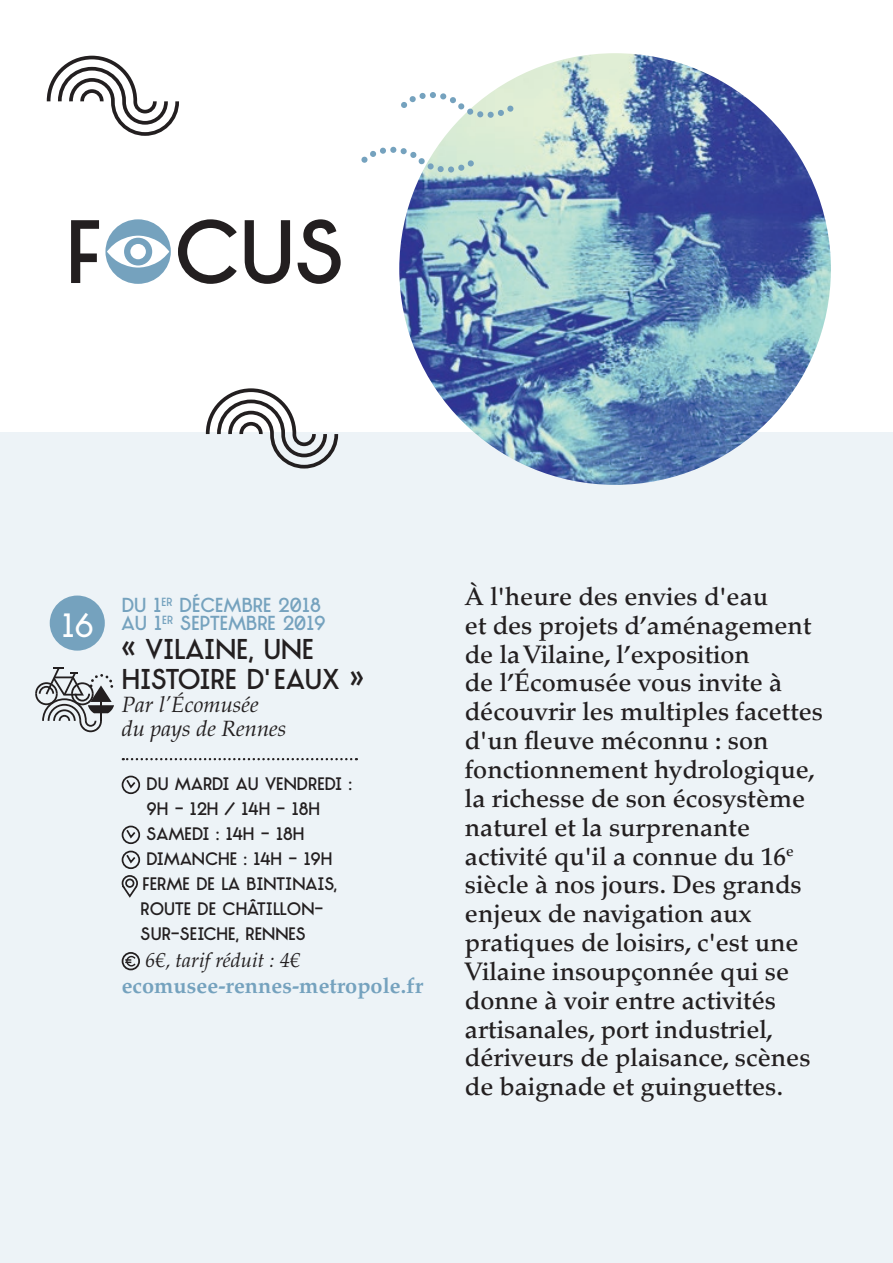
<style>
.page{position:relative;width:893px;height:1263px;background:#fff}
.page>*{position:absolute;margin:0;border:0;box-sizing:border-box;transform-origin:0 0}
.t1{font:31.8px "TJ Evolette A";color:#fff}
.t2{font:700 27px/29.4px "TJ Evolette A";color:#231f20}
.t3{font:500 25.2px/28.8px "Palatino LT Std";color:#231f20}
.t4{font:700 21.9px "Palatino LT Std";color:#75a2be}
.t5{font:italic 21.9px/23.4px "Palatino LT Std";color:#231f20}
.t6{font:italic 20.4px "Palatino LT Std";color:#231f20}
.t7{font:700 19.2px/18px "TJ Evolette A";color:#75a2be}
.t8{font:700 17.1px "TJ Evolette A";color:#231f20}
</style>
<div class="page">
<div style="left:0;top:433px;width:893px;height:830px;background:#edf3f7"></div>
<svg style="left:71px;top:219px;width:270px;height:65px"></svg>
<div style="left:130px;top:244px;width:16px;height:15px;background:#fff;border-radius:50%"></div>
<svg style="left:46px;top:55px;width:133px;height:81px"></svg>
<svg style="left:204px;top:388px;width:136px;height:81px"></svg>
<svg style="left:35px;top:667px;width:79px;height:65px"></svg>
<svg style="left:123px;top:758px;width:234px;height:2px"></svg>
<svg style="left:121px;top:775px;width:20px;height:20px"></svg>
<svg style="left:121px;top:825px;width:20px;height:73px"></svg>
<div style="left:122px;top:952px;width:18px;height:18px;border:2px solid #231f20;border-radius:50%"></div>
<svg style="left:125px;top:956px;width:11px;height:10px"></svg>
<div style="left:50px;top:595px;width:55px;height:56px;background:#75a2be;border-radius:50%"></div>
<img style="left:399px;top:53px;width:432px;height:432px;border-radius:216px">
<svg style="left:401px;top:92px;width:113px;height:26px"></svg>
<svg style="left:361px;top:147px;width:113px;height:26px"></svg>
<p class="t1" style="left:62px;top:606px;width:33px">16</p>
<p class="t7" style="left:122px;top:596px;width:206px">DU 1<sup>ER</sup> DÉCEMBRE 2018<br>AU 1<sup>ER</sup> SEPTEMBRE 2019</p>
<p class="t2" style="left:122px;top:635px;width:243px">« VILAINE, UNE<br>HISTOIRE D' EAUX »</p>
<p class="t5" style="left:122px;top:693px;width:166px">Par l’Écomusée du pays de Rennes</p>
<p class="t8" style="left:146px;top:774px;width:207px">DU MARDI AU VENDREDI :</p>
<p class="t8" style="left:147px;top:799px;width:175px">9H - 12H / 14H - 18H</p>
<p class="t8" style="left:146px;top:824px;width:159px">SAMEDI : 14H - 18H</p>
<p class="t8" style="left:146px;top:849px;width:187px">DIMANCHE : 14H - 19H</p>
<p class="t8" style="left:143px;top:874px;width:196px">FERME DE LA BINTINAIS,</p>
<p class="t8" style="left:141px;top:899px;width:184px">ROUTE DE CHÂTILLON-</p>
<p class="t8" style="left:141px;top:924px;width:167px">SUR-SEICHE, RENNES</p>
<p class="t6" style="left:145px;top:948px;width:156px">6€, tarif réduit : 4€</p>
<p class="t4" style="left:122px;top:973px;width:303px">ecomusee-rennes-metropole.fr</p>
<p class="t3" style="left:465px;top:582px;width:360px">À l'heure des envies d'eau<br>et des projets d’aménagement de la Vilaine, l’exposition<br>de l’Écomusée vous invite à découvrir les multiples facettes d'un fleuve méconnu : son fonctionnement hydrologique, la richesse de son écosystème naturel et la surprenante activité qu'il a connue du 16<sup>e </sup>siècle à nos jours. Des grands enjeux de navigation aux pratiques de loisirs, c'est une<br>Vilaine insoupçonnée qui se donne à voir entre activités artisanales, port industriel, dériveurs de plaisance, scènes de baignade et guinguettes.</p>
</div>
